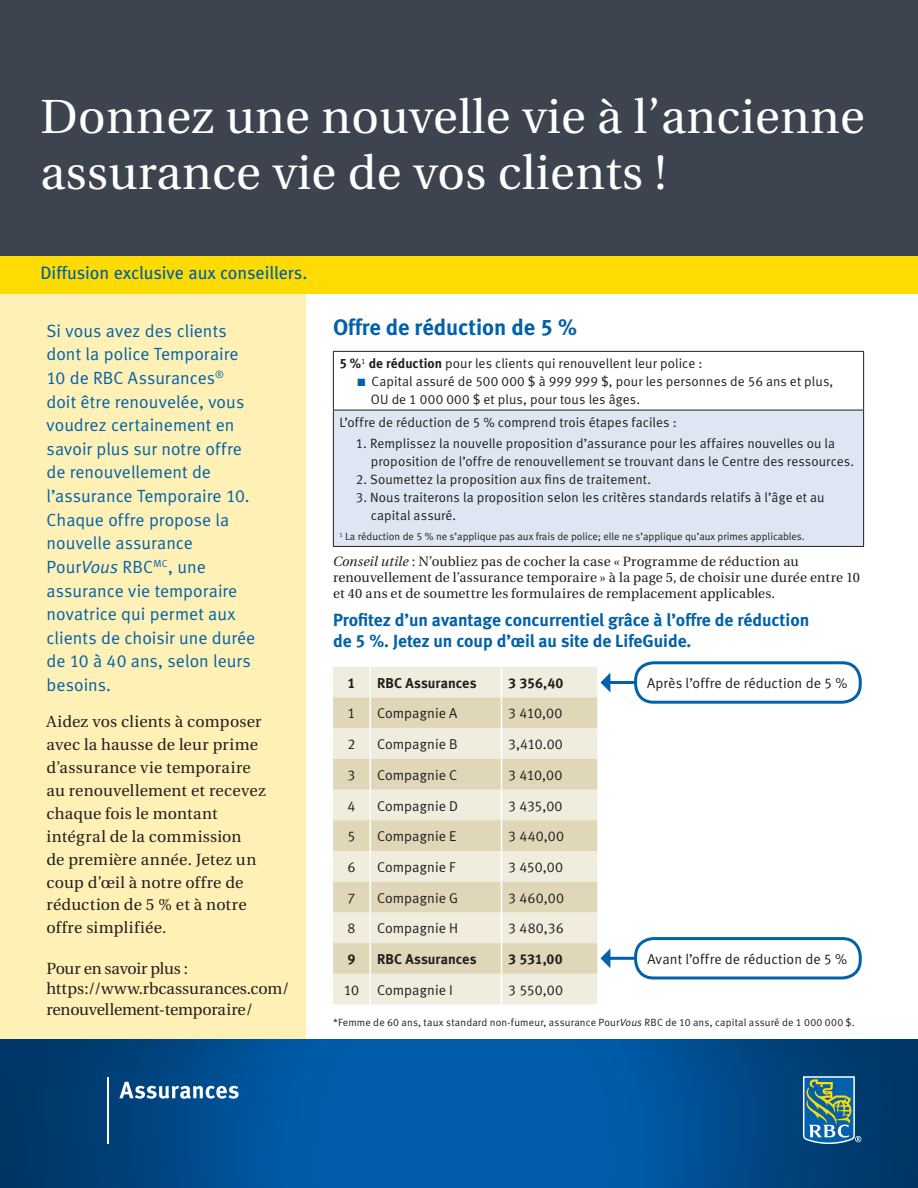
<style>
.page{position:relative;width:918px;height:1188px;background:#fff}
.page>*{position:absolute;margin:0;border:0;box-sizing:border-box;transform-origin:0 0}
.t1{font:47.85px/55.5px "Utopia";letter-spacing:.01em;color:#fff}
.t2{font:22.5px "Meta Bold LF";color:#0161aa}
.t3{font:18px "Meta Book LF";letter-spacing:-.005em;color:#015dab}
.t4{font:17.7px/23.5px "Meta Normal LF";letter-spacing:.005em;color:#0161aa}
.t5{font:17.7px/21.1px "Meta Bold LF";color:#0161aa}
.t6{font:16.2px/23px "Utopia";letter-spacing:.01em;color:#231f20}
.t7{font:16.2px/20.5px "Utopia";letter-spacing:-.01em;color:#231f20}
.t8{font:14.25px "Meta Normal LF";letter-spacing:.005em;color:#231f20}
.t9{font:14.25px "Meta Bold LF";letter-spacing:.005em;color:#231f20}
.t10{font:13.5px/18px "Meta Normal LF";letter-spacing:.005em;color:#231f20}
.t11{font:13.5px/16.2px "Utopia";letter-spacing:.01em;color:#231f20}
.t12{font:10.5px "Meta Normal LF";color:#231f20}
.s1{font-style:italic}
.s2{font-family:"Meta Bold LF"}
.s3{color:#0161aa}
</style>
<div class="page">
<div style="left:0;top:225px;width:306px;height:820px;background:#fff1b5"></div>
<svg style="left:0;top:1040px;width:918px;height:148px;background:#004e91"></svg>
<svg style="left:803px;top:1076px;width:58px;height:68px;background:#4c8594"></svg>
<hr style="left:107px;top:1077px;width:2px;height:66px;background:#fff">
<svg style="left:119px;top:1082px;width:120px;height:17px"></svg>
<div style="left:0;top:0;width:918px;height:256px;background:#3e444f"></div>
<div style="left:0;top:256px;width:918px;height:38px;background:#ffdc01"></div>
<hr style="left:604px;top:681px;width:31px;height:3px;background:#0161aa">
<svg style="left:600px;top:673px;width:10px;height:19px"></svg>
<div style="left:634px;top:661px;width:228px;height:43px;border:3px solid #0161aa;border-radius:18px"></div>
<hr style="left:604px;top:957px;width:30px;height:3px;background:#0161aa">
<svg style="left:600px;top:949px;width:10px;height:19px"></svg>
<div style="left:634px;top:937px;width:228px;height:43px;border:3px solid #0161aa;border-radius:18px"></div>
<div style="left:333px;top:410px;width:531px;height:136px;background:#dfe6f3"></div>
<hr style="left:333px;top:351px;width:531px;height:1px;background:#231f20">
<hr style="left:333px;top:352px;width:1px;height:58px;background:#231f20">
<hr style="left:863px;top:352px;width:1px;height:58px;background:#231f20">
<hr style="left:333px;top:410px;width:531px;height:1px;background:#231f20">
<hr style="left:333px;top:410px;width:1px;height:136px;background:#231f20">
<hr style="left:863px;top:410px;width:1px;height:136px;background:#231f20">
<hr style="left:333px;top:546px;width:531px;height:1px;background:#231f20">
<div style="left:333px;top:667px;width:264px;height:337px;background:#f0edde"></div>
<svg style="left:333px;top:697px;width:264px;height:277px;background:#e6e1c8"></svg>
<hr style="left:501px;top:667px;width:1px;height:30px;background:#fff">
<hr style="left:501px;top:697px;width:1px;height:31px;background:#fff">
<hr style="left:501px;top:728px;width:1px;height:31px;background:#fff">
<hr style="left:501px;top:759px;width:1px;height:31px;background:#fff">
<hr style="left:501px;top:790px;width:1px;height:30px;background:#fff">
<hr style="left:501px;top:820px;width:1px;height:31px;background:#fff">
<hr style="left:501px;top:851px;width:1px;height:31px;background:#fff">
<hr style="left:501px;top:882px;width:1px;height:30px;background:#fff">
<hr style="left:501px;top:912px;width:1px;height:31px;background:#fff">
<hr style="left:501px;top:943px;width:1px;height:31px;background:#fff">
<hr style="left:501px;top:974px;width:1px;height:30px;background:#fff">
<hr style="left:370px;top:667px;width:1px;height:30px;background:#fff">
<hr style="left:370px;top:697px;width:1px;height:31px;background:#fff">
<hr style="left:370px;top:728px;width:1px;height:31px;background:#fff">
<hr style="left:370px;top:759px;width:1px;height:31px;background:#fff">
<hr style="left:370px;top:790px;width:1px;height:30px;background:#fff">
<hr style="left:370px;top:820px;width:1px;height:31px;background:#fff">
<hr style="left:370px;top:851px;width:1px;height:31px;background:#fff">
<hr style="left:370px;top:882px;width:1px;height:30px;background:#fff">
<hr style="left:370px;top:912px;width:1px;height:31px;background:#fff">
<hr style="left:370px;top:943px;width:1px;height:31px;background:#fff">
<hr style="left:370px;top:974px;width:1px;height:30px;background:#fff">
<h1 class="t1" style="left:40px;top:90px;width:826px">Donnez une nouvelle vie à l’ancienne assurance vie de vos clients !</h1>
<h3 class="t3" style="left:40px;top:262px;width:268px">Diffusion exclusive aux conseillers.</h3>
<p class="t4" style="left:46px;top:319px;width:210px">Si vous avez des clients dont la police Temporaire<br>10 de RBC Assurances<sup>® </sup>doit être renouvelée, vous voudrez certainement en savoir plus sur notre offre de renouvellement de l’assurance Temporaire 10.<br>Chaque offre propose la nouvelle assurance<br>Pour<span class="s1">Vous</span> RBC<sup>MC</sup>, une assurance vie temporaire novatrice qui permet aux clients de choisir une durée de 10 à 40 ans, selon leurs besoins.</p>
<p class="t6" style="left:46px;top:711px;width:221px">Aidez vos clients à composer avec la hausse de leur prime d’assurance vie temporaire au renouvellement et recevez chaque fois le montant intégral de la commission<br>de première année. Jetez un coup d’œil à notre offre de réduction de 5 % et à notre offre simplifiée.</p>
<p class="t7" style="left:46px;top:958px;width:245px">Pour en savoir plus : https://www.rbcassurances.com/ renouvellement-temporaire/</p>
<h2 class="t2" style="left:333px;top:314px;width:245px">Offre de réduction de 5 %</h2>
<p class="t10" style="left:339px;top:354px;width:364px"><span class="s2">5 %</span><sup>1</sup> <span class="s2">de réduction</span> pour les clients qui renouvellent leur police :</p>
<p class="t10" style="left:371px;top:372px;width:464px;text-indent:-14px"><span class="s3">■</span> Capital assuré de 500 000 $ à 999 999 $, pour les personnes de 56 ans et plus,<br>OU de 1 000 000 $ et plus, pour tous les âges.</p>
<p class="t10" style="left:339px;top:413px;width:339px">L’offre de réduction de 5 % comprend trois étapes faciles :</p>
<p class="t10" style="left:371px;top:434px;width:485px;text-indent:-15px">1. Remplissez la nouvelle proposition d’assurance pour les affaires nouvelles ou la proposition de l’offre de renouvellement se trouvant dans le Centre des ressources.</p>
<p class="t10" style="left:356px;top:470px;width:297px">2. Soumettez la proposition aux fins de traitement.</p>
<p class="t10" style="left:371px;top:488px;width:455px;text-indent:-15px">3. Nous traiterons la proposition selon les critères standards relatifs à l’âge et au capital assuré.</p>
<p class="t12" style="left:339px;top:531px;width:467px"><sup>1</sup> La réduction de 5 % ne s’applique pas aux frais de police; elle ne s’applique qu’aux primes applicables.</p>
<p class="t11" style="left:333px;top:553px;width:528px"><span class="s1">Conseil utile</span> : N’oubliez pas de cocher la case « Programme de réduction au renouvellement de l’assurance temporaire » à la page 5, de choisir une durée entre 10 et 40 ans et de soumettre les formulaires de remplacement applicables.</p>
<h3 class="t5" style="left:333px;top:609px;width:478px">Profitez d’un avantage concurrentiel grâce à l’offre de réduction de 5 %. Jetez un coup d’œil au site de LifeGuide.</h3>
<p class="t9" style="left:348px;top:674px;width:9px">1</p>
<p class="t9" style="left:377px;top:674px;width:101px">RBC Assurances</p>
<p class="t9" style="left:508px;top:674px;width:57px">3 356,40</p>
<p class="t8" style="left:348px;top:705px;width:9px">1</p>
<p class="t8" style="left:377px;top:705px;width:82px">Compagnie A</p>
<p class="t8" style="left:508px;top:705px;width:56px">3 410,00</p>
<p class="t8" style="left:348px;top:736px;width:9px">2</p>
<p class="t8" style="left:377px;top:736px;width:82px">Compagnie B</p>
<p class="t8" style="left:508px;top:736px;width:56px">3,410.00</p>
<p class="t8" style="left:348px;top:767px;width:9px">3</p>
<p class="t8" style="left:377px;top:767px;width:82px">Compagnie C</p>
<p class="t8" style="left:508px;top:767px;width:56px">3 410,00</p>
<p class="t8" style="left:348px;top:797px;width:9px">4</p>
<p class="t8" style="left:377px;top:797px;width:83px">Compagnie D</p>
<p class="t8" style="left:508px;top:797px;width:56px">3 435,00</p>
<p class="t8" style="left:348px;top:828px;width:9px">5</p>
<p class="t8" style="left:377px;top:828px;width:81px">Compagnie E</p>
<p class="t8" style="left:508px;top:828px;width:57px">3 440,00</p>
<p class="t8" style="left:348px;top:859px;width:9px">6</p>
<p class="t8" style="left:377px;top:859px;width:80px">Compagnie F</p>
<p class="t8" style="left:508px;top:859px;width:56px">3 450,00</p>
<p class="t8" style="left:348px;top:890px;width:9px">7</p>
<p class="t8" style="left:377px;top:890px;width:83px">Compagnie G</p>
<p class="t8" style="left:508px;top:890px;width:57px">3 460,00</p>
<p class="t8" style="left:348px;top:920px;width:9px">8</p>
<p class="t8" style="left:377px;top:920px;width:83px">Compagnie H</p>
<p class="t8" style="left:508px;top:920px;width:57px">3 480,36</p>
<p class="t9" style="left:348px;top:950px;width:9px">9</p>
<p class="t9" style="left:377px;top:950px;width:101px">RBC Assurances</p>
<p class="t9" style="left:508px;top:950px;width:56px">3 531,00</p>
<p class="t8" style="left:344px;top:981px;width:111px">10 Compagnie I</p>
<p class="t8" style="left:508px;top:981px;width:56px">3 550,00</p>
<p class="t8" style="left:647px;top:675px;width:202px">Après l’offre de réduction de 5 %</p>
<p class="t8" style="left:647px;top:951px;width:201px">Avant l’offre de réduction de 5 %</p>
<p class="t12" style="left:333px;top:1016px;width:523px">*Femme de 60 ans, taux standard non-fumeur, assurance Pour<span class="s1">Vous</span> RBC de 10 ans, capital assuré de 1 000 000 $.</p>
</div>
